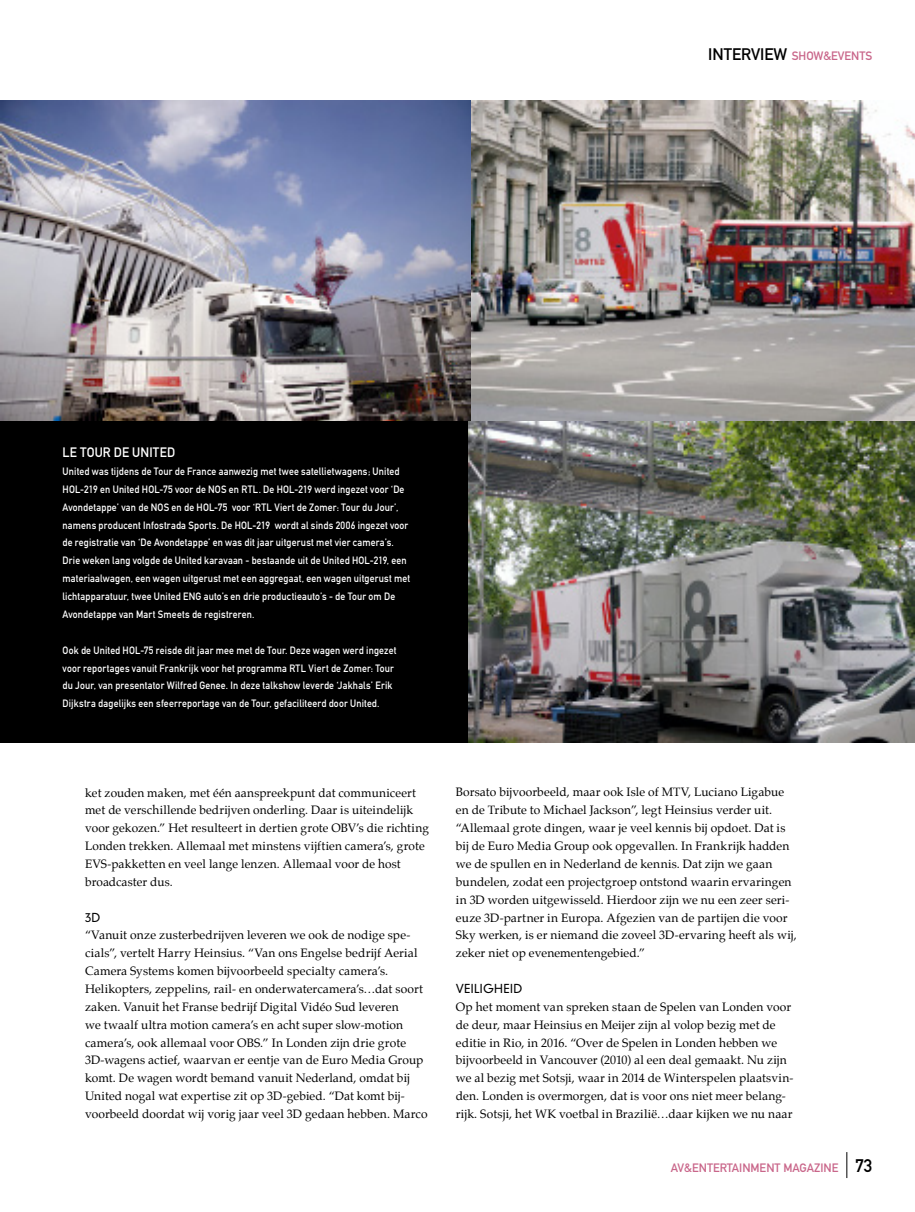
<style>
.page{position:relative;width:915px;height:1212px;background:#fff}
.page>*{position:absolute;margin:0;border:0;box-sizing:border-box;transform-origin:0 0}
.t1{font:13.5px "DIN Mittelschrift";letter-spacing:.01em;color:#fff;scale:.95 1}
.t2{font:12px/17.9px "Palatino";letter-spacing:.01em;color:#000}
.t3{font:12px "DIN Mittelschrift";color:#c9668a}
.t4{font:300 12px "DIN Neuzeit Grotesk";letter-spacing:.03em;color:#000}
.t5{font:10.5px/17.9px "DIN Mittelschrift";letter-spacing:.02em;color:#fff;scale:.92 1}
.s1{font-size:16.5px;color:#000}
.s2{font-size:18px;color:#000}
</style>
<div class="page">
<img style="left:0;top:101px;width:471px;height:320px">
<img style="left:471px;top:101px;width:443px;height:320px">
<img style="left:467px;top:421px;width:447px;height:321px">
<div style="left:0;top:421px;width:467px;height:321px;background:#000"></div>
<svg style="left:846px;top:1152px;width:1px;height:26px"></svg>
<p class="t3" style="left:708px;top:49px;width:166px"><span class="s1">Interview</span> show&amp;events</p>
<p class="t1" style="left:63px;top:444px;width:120px">Le Tour de United</p>
<p class="t5" style="left:63px;top:462px;width:373px">United was tijdens de Tour de France aanwezig met twee satellietwagens; United<br>HOL-219 en United HOL-75 voor de NOS en RTL. De HOL-219 werd ingezet voor ‘De<br>Avondetappe’ van de NOS en de HOL-75 voor ‘RTL</p>
<p class="t5" style="left:62px;top:498px;width:379px;text-indent:212px">Viert de Zomer: Tour du Jour’, namens producent Infostrada Sports. De HOL-219 wordt al sinds 2006 ingezet voor de registratie van ‘De Avondetappe’ en was dit jaar uitgerust met vier camera’s.<br>Drie weken lang volgde de United karavaan - bestaande uit de United HOL-219, een materiaalwagen, een wagen uitgerust met een aggregaat, een wagen uitgerust met lichtapparatuur, twee United ENG</p>
<p class="t5" style="left:63px;top:587px;width:363px;text-indent:141px">auto’s en drie productieauto’s - de Tour om De<br>Avondetappe van Mart Smeets de registreren.</p>
<p class="t5" style="left:63px;top:641px;width:364px">Ook de United HOL-75 reisde dit jaar mee met de Tour. Deze wagen werd ingezet voor reportages vanuit Frankrijk voor het programma RTL</p>
<p class="t5" style="left:62px;top:659px;width:362px;text-indent:246px">Viert de Zomer: Tour du Jour, van presentator Wilfred Genee. In deze talkshow leverde ‘Jakhals’ Erik<br>Dijkstra dagelijks een sfeerreportage van de Tour, gefaciliteerd door United.</p>
<p class="t2" style="left:85px;top:783px;width:345px">ket zouden maken, met één aanspreekpunt dat communiceert met de verschillende bedrijven onderling. Daar is uiteindelijk voor gekozen.” Het resulteert in dertien grote OBV’s die richting Londen trekken. Allemaal met minstens vijftien camera’s, grote EVS-pakketten en veel lange lenzen. Allemaal voor de host broadcaster dus.</p>
<p class="t4" style="left:85px;top:910px;width:17px">3D</p>
<p class="t2" style="left:85px;top:926px;width:344px">“Vanuit onze zusterbedrijven leveren we ook de nodige spe&shy;cials”, vertelt Harry Heinsius. “Van ons Engelse bedrijf Aerial Camera Systems komen bijvoorbeeld specialty camera’s.<br>Helikopters, zeppelins, rail- en onderwatercamera’s…dat soort zaken. Vanuit het Franse bedrijf Digital Vidéo Sud leveren<br>we twaalf ultra motion camera’s en acht super slow-motion camera’s, ook allemaal voor OBS.” In Londen zijn drie grote 3D-wagens actief, waarvan er eentje van de Euro Media Group komt. De wagen wordt bemand vanuit Nederland, omdat bij United nogal wat expertise zit op 3D-gebied. “Dat komt bij&shy;voorbeeld doordat wij vorig jaar veel 3D gedaan hebben. Marco</p>
<p class="t2" style="left:455px;top:783px;width:342px">Borsato bijvoorbeeld, maar ook Isle of MTV, Luciano Ligabue en de Tribute to Michael Jackson”, legt Heinsius verder uit. “Allemaal grote dingen, waar je veel kennis bij opdoet. Dat is bij de Euro Media Group ook opgevallen. In Frankrijk hadden we de spullen en in Nederland de kennis. Dat zijn we gaan bundelen, zodat een projectgroep ontstond waarin ervaringen in 3D worden uitgewisseld. Hierdoor zijn we nu een zeer seri&shy;euze 3D-partner in Europa. Afgezien van de partijen die voor Sky werken, is er niemand die zoveel 3D-ervaring heeft als wij, zeker niet op evenementengebied.”</p>
<p class="t4" style="left:455px;top:981px;width:66px">Veiligh eid</p>
<p class="t2" style="left:455px;top:998px;width:339px">Op het moment van spreken staan de Spelen van Londen voor de deur, maar Heinsius en Meijer zijn al volop bezig met de editie in Rio, in 2016. “Over de Spelen in Londen hebben we bijvoorbeeld in Vancouver (2010) al een deal gemaakt. Nu zijn we al bezig met Sotsji, waar in 2014 de Winterspelen plaatsvin&shy;den. Londen is overmorgen, dat is voor ons niet meer belang&shy;rijk. Sotsji, het WK voetbal in Brazilië…daar kijken we nu naar</p>
<p class="t3" style="left:670px;top:1161px;width:203px">AV&amp;Entertainment magazine <span class="s2">73</span></p>
</div>
